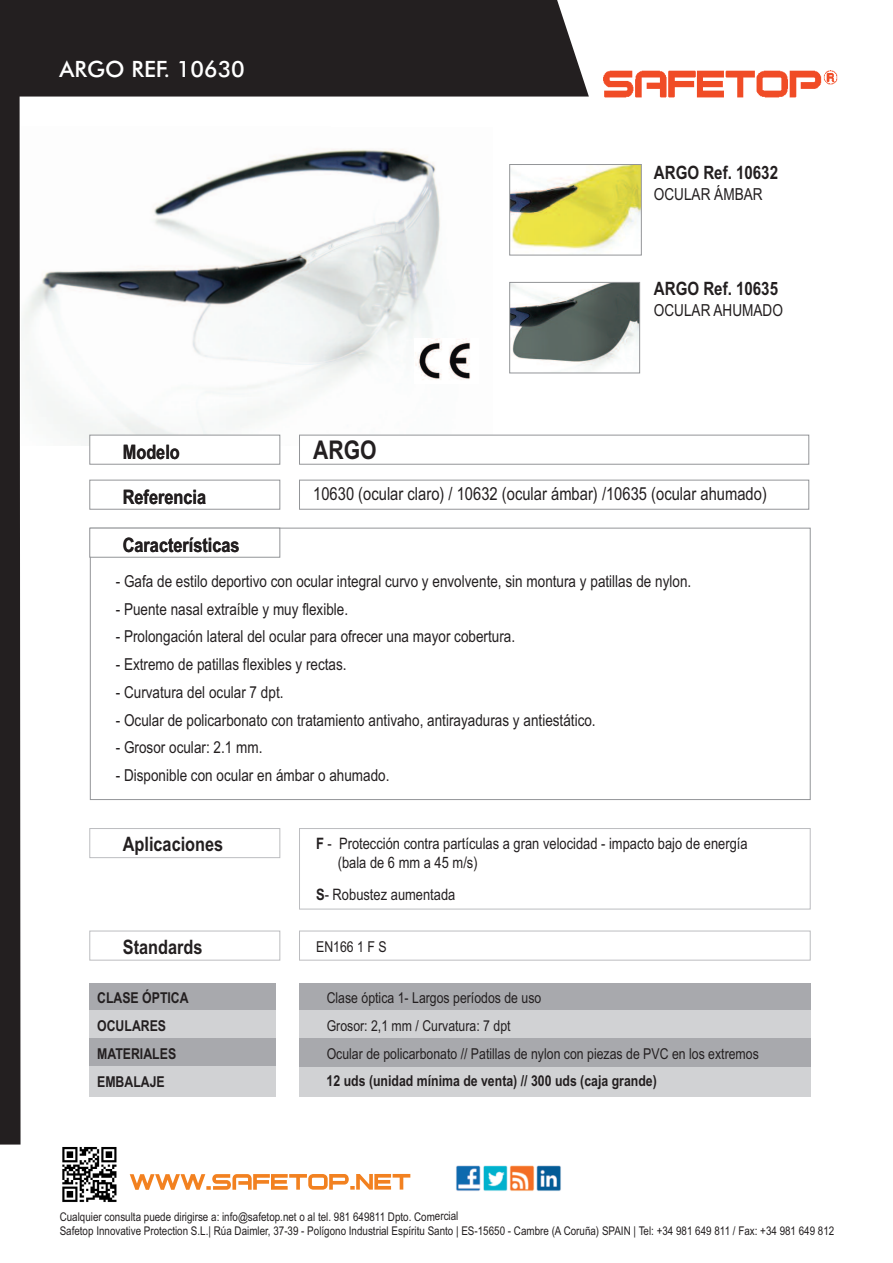
<style>
.page{position:relative;width:893px;height:1263px;background:#fff}
.page>*{position:absolute;margin:0;border:0;box-sizing:border-box;transform-origin:0 0}
.t1{font:700 25.8px "Arial Narrow";color:#231f20}
.t2{font:500 22.5px "Futura BT";color:#fff}
.t3{font:700 19.95px "Arial Narrow";color:#231f20}
.t4{font:700 18.45px "Arial Narrow";color:#231f20}
.t5{font:18px "Arial Narrow";color:#231f20}
.t6{font:16.65px "Arial Narrow";color:#231f20}
.t7{font:16.5px "Arial Narrow";color:#231f20}
.t8{font:15.75px/18.9px "Arial Narrow";color:#231f20}
.t9{font:15px/28px "Arial Narrow";color:#231f20}
.t10{font:700 15px/28px "Arial Narrow";color:#231f20}
.t11{font:12px/14.2px "Arial Narrow";color:#231f20}
.s1{font-weight:700}
</style>
<div class="page">
<img style="left:21px;top:149px;width:471px;height:296px">
<div style="left:90px;top:435px;width:190px;height:29px;background:#fff"></div>
<div style="left:90px;top:435px;width:190px;height:29px;border:1px solid #939598"></div>
<div style="left:90px;top:480px;width:190px;height:29px;border:1px solid #939598"></div>
<div style="left:300px;top:435px;width:509px;height:29px;background:#fff"></div>
<div style="left:299px;top:435px;width:510px;height:29px;border:1px solid #939598"></div>
<div style="left:299px;top:480px;width:510px;height:29px;border:1px solid #939598"></div>
<div style="left:90px;top:528px;width:190px;height:29px;border:1px solid #939598"></div>
<img style="left:511px;top:284px;width:127px;height:85px">
<div style="left:509px;top:282px;width:131px;height:91px;border:1px solid #939598"></div>
<img style="left:511px;top:166px;width:129px;height:85px">
<div style="left:509px;top:164px;width:133px;height:91px;border:1px solid #939598"></div>
<img style="left:415px;top:339px;width:63px;height:44px">
<div style="left:90px;top:828px;width:190px;height:30px;border:1px solid #bcbdc0"></div>
<div style="left:299px;top:828px;width:511px;height:81px;border:1px solid #bcbdc0"></div>
<div style="left:90px;top:931px;width:190px;height:29px;border:1px solid #bcbdc0"></div>
<div style="left:89px;top:1010px;width:187px;height:30px;background:#d1d2d4"></div>
<div style="left:89px;top:983px;width:187px;height:27px;background:#a8a9ad"></div>
<div style="left:89px;top:1038px;width:187px;height:29px;background:#a8a9ad"></div>
<div style="left:300px;top:1010px;width:511px;height:30px;background:#d1d2d4"></div>
<div style="left:89px;top:1066px;width:187px;height:30px;background:#d1d2d4"></div>
<div style="left:300px;top:1066px;width:511px;height:30px;background:#d1d2d4"></div>
<div style="left:300px;top:983px;width:511px;height:27px;background:#a8a9ad"></div>
<div style="left:300px;top:1038px;width:511px;height:29px;background:#a8a9ad"></div>
<div style="left:299px;top:931px;width:511px;height:29px;border:1px solid #bcbdc0"></div>
<div style="left:0;top:97px;width:21px;height:1047px;background:#231f20"></div>
<div style="left:0;top:0;width:589px;height:97px;background:#231f20"></div>
<img style="left:603px;top:70px;width:235px;height:28px">
<svg style="left:130px;top:1174px;width:280px;height:16px"></svg>
<img style="left:62px;top:1147px;width:55px;height:55px">
<img style="left:456px;top:1165px;width:105px;height:26px">
<h2 class="t2" style="left:60px;top:56px;width:187px">ARGO REF. 10630</h2>
<p class="t3" style="left:123px;top:441px;width:59px">Modelo</p>
<p class="t3" style="left:123px;top:486px;width:85px">Referencia</p>
<p class="t4" style="left:654px;top:162px;width:126px">ARGO Ref. 10632</p>
<p class="t6" style="left:654px;top:184px;width:110px">OCULAR ÁMBAR</p>
<p class="t4" style="left:654px;top:278px;width:126px">ARGO Ref. 10635</p>
<p class="t6" style="left:654px;top:300px;width:131px">OCULAR AHUMADO</p>
<h1 class="t1" style="left:313px;top:435px;width:65px">ARGO</h1>
<p class="t5" style="left:313px;top:484px;width:455px">10630 (ocular claro) / 10632 (ocular ámbar) /10635 (ocular ahumado)</p>
<p class="t3" style="left:123px;top:534px;width:118px">Características</p>
<p class="t7" style="left:116px;top:571px;width:577px">- Gafa de estilo deportivo con ocular integral curvo y envolvente, sin montura y patillas de nylon.</p>
<p class="t7" style="left:116px;top:599px;width:234px">- Puente nasal extraíble y muy flexible.</p>
<p class="t7" style="left:116px;top:627px;width:401px">- Prolongación lateral del ocular para ofrecer una mayor cobertura.</p>
<p class="t7" style="left:116px;top:655px;width:232px">- Extremo de patillas flexibles y rectas.</p>
<p class="t7" style="left:116px;top:682px;width:169px">- Curvatura del ocular 7 dpt.</p>
<p class="t7" style="left:116px;top:710px;width:481px">- Ocular de policarbonato con tratamiento antivaho, antirayaduras y antiestático.</p>
<p class="t7" style="left:116px;top:738px;width:148px">- Grosor ocular: 2.1 mm.</p>
<p class="t7" style="left:116px;top:766px;width:275px">- Disponible con ocular en ámbar o ahumado.</p>
<p class="t3" style="left:123px;top:832px;width:102px">Aplicaciones</p>
<p class="t8" style="left:338px;top:834px;width:411px;text-indent:-22px"><span class="s1">F</span> - Protección contra partículas a gran velocidad - impacto bajo de energía (bala de 6 mm a 45 m/s)</p>
<p class="t8" style="left:316px;top:885px;width:141px"><span class="s1">S</span>- Robustez aumentada</p>
<p class="t3" style="left:123px;top:935px;width:81px">Standards</p>
<p class="t9" style="left:316px;top:932px;width:72px">EN166 1 F S</p>
<p class="t10" style="left:97px;top:984px;width:93px">CLASE ÓPTICA<br>OCULARES<br>MATERIALES<br>EMBALAJE</p>
<p class="t9" style="left:327px;top:984px;width:434px">Clase óptica 1- Largos períodos de uso<br>Grosor: 2,1 mm / Curvatura: 7 dpt<br>Ocular de policarbonato // Patillas de nylon con piezas de PVC en los extremos</p>
<p class="t10" style="left:327px;top:1066px;width:332px">12 uds (unidad mínima de venta) // 300 uds (caja grande)</p>
<p class="t11" style="left:60px;top:1209px;width:776px">Cualquier consulta puede dirigirse a: info@safetop.net o al tel. 981 649811 Dpto. Comercial<br>Safetop Innovative Protection S.L.| Rúa Daimler, 37-39 - Polígono Industrial Espíritu Santo | ES-15650 - Cambre (A Coruña) SPAIN | Tel: +34 981 649 811 / Fax: +34 981 649 812</p>
</div>
